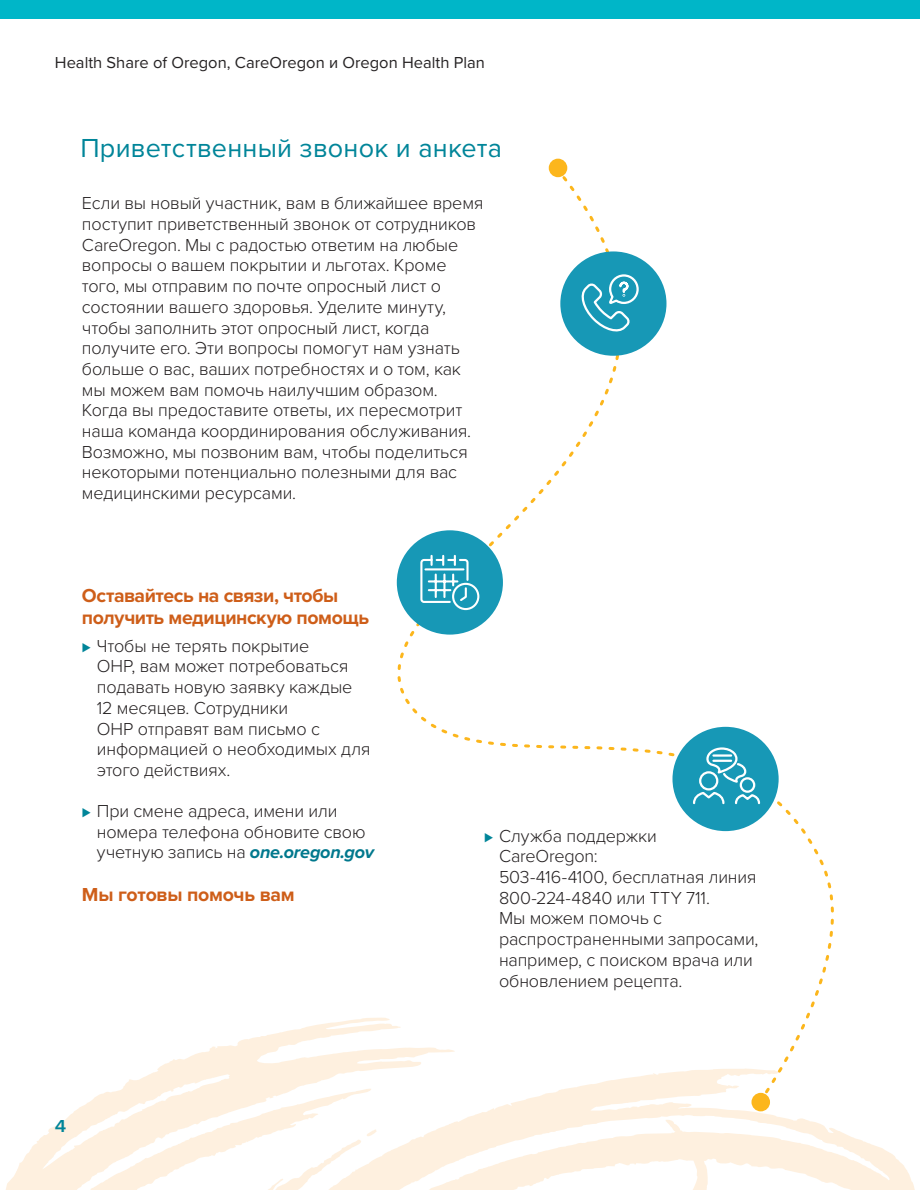
<style>
.page{position:relative;width:920px;height:1190px;background:#fff}
.page>*{position:absolute;margin:0;border:0;box-sizing:border-box;transform-origin:0 0}
.page_head{font:27px "Proxima Nova";letter-spacing:.01em;color:#008599}
.subhead{font:700 19.5px/22.5px "Proxima Nova";letter-spacing:-.02em;color:#ce5e19}
.t1{font:300 18px/20.7px "Proxima Nova";letter-spacing:-.01em;color:#231f20}
.t2{font:600 18px "Proxima Nova";color:#008599;scale:1.1 1}
.t3{font:16.5px "Proxima Nova";color:#262324}
.s1{font-family:"Proxima Nova Cond";font-size:15px;color:#008599}
.s2{font-weight:700;font-style:italic;color:#00788d}
</style>
<div class="page">
<svg style="left:19px;top:1017px;width:896px;height:173px"></svg>
<div style="left:0;top:0;width:920px;height:19px;background:#00b6c8"></div>
<svg style="left:826px;top:870px;width:30px;height:226px"></svg>
<svg style="left:410px;top:166px;width:416px;height:937px"></svg>
<div style="left:397px;top:530px;width:106px;height:105px;background:#1798b6;border-radius:50%"></div>
<svg style="left:420px;top:554px;width:60px;height:57px"></svg>
<div style="left:672px;top:727px;width:107px;height:104px;background:#1798b6;border-radius:50%"></div>
<svg style="left:693px;top:747px;width:68px;height:58px"></svg>
<div style="left:549px;top:159px;width:18px;height:18px;background:#fcb61c;border-radius:50%"></div>
<div style="left:560px;top:251px;width:106px;height:105px;background:#1798b6;border-radius:50%"></div>
<svg style="left:581px;top:274px;width:58px;height:58px"></svg>
<div style="left:751px;top:1093px;width:19px;height:18px;background:#fcb61c;border-radius:50%"></div>
<svg style="left:6px;top:1166px;width:45px;height:24px"></svg>
<p class="t3" style="left:55px;top:50px;width:431px">Health Share of Oregon, CareOregon и Oregon Health Plan</p>
<p class="page_head" style="left:80px;top:128px;width:423px">Приветственный звонок и анкета</p>
<p class="t1" style="left:82px;top:192px;width:403px">Если вы новый участник, вам в ближайшее время поступит приветственный звонок от сотрудников CareOregon. Мы с радостью ответим на любые вопросы о вашем покрытии и льготах. Кроме того, мы отправим по почте опросный лист о состоянии вашего здоровья. Уделите минуту, чтобы заполнить этот опросный лист, когда получите его. Эти вопросы помогут нам узнать больше о вас, ваших потребностях и о том, как мы можем вам помочь наилучшим образом.<br>Когда вы предоставите ответы, их пересмотрит наша команда координирования обслуживания.<br>Возможно, мы позвоним вам, чтобы поделиться некоторыми потенциально полезными для вас медицинскими ресурсами.</p>
<p class="subhead" style="left:82px;top:584px;width:289px">Оставайтесь на связи, чтобы получить медицинскую помощь</p>
<p class="t1" style="left:97px;top:634px;width:275px;text-indent:-15px"><span class="s1">⊲</span> Чтобы не терять покрытие<br>OHP, вам может потребоваться подавать новую заявку каждые<br>12 месяцев. Сотрудники<br>OHP отправят вам письмо с информацией о необходимых для этого действиях.</p>
<p class="t1" style="left:97px;top:799px;width:279px;text-indent:-15px"><span class="s1">⊲</span> При смене адреса, имени или номера телефона обновите свою учетную запись на <span class="s2">one.oregon.gov</span></p>
<p class="subhead" style="left:82px;top:883px;width:214px">Мы готовы помочь вам</p>
<p class="t2" style="left:55px;top:1112px;width:12px">4</p>
<p class="t1" style="left:499px;top:824px;width:261px;text-indent:-15px"><span class="s1">⊲</span> Служба поддержки<br>CareOregon:<br>503-416-4100, бесплатная линия<br>800-224-4840 или TTY 711.<br>Мы можем помочь с распространенными запросами, например, с поиском врача или обновлением рецепта.</p>
</div>
